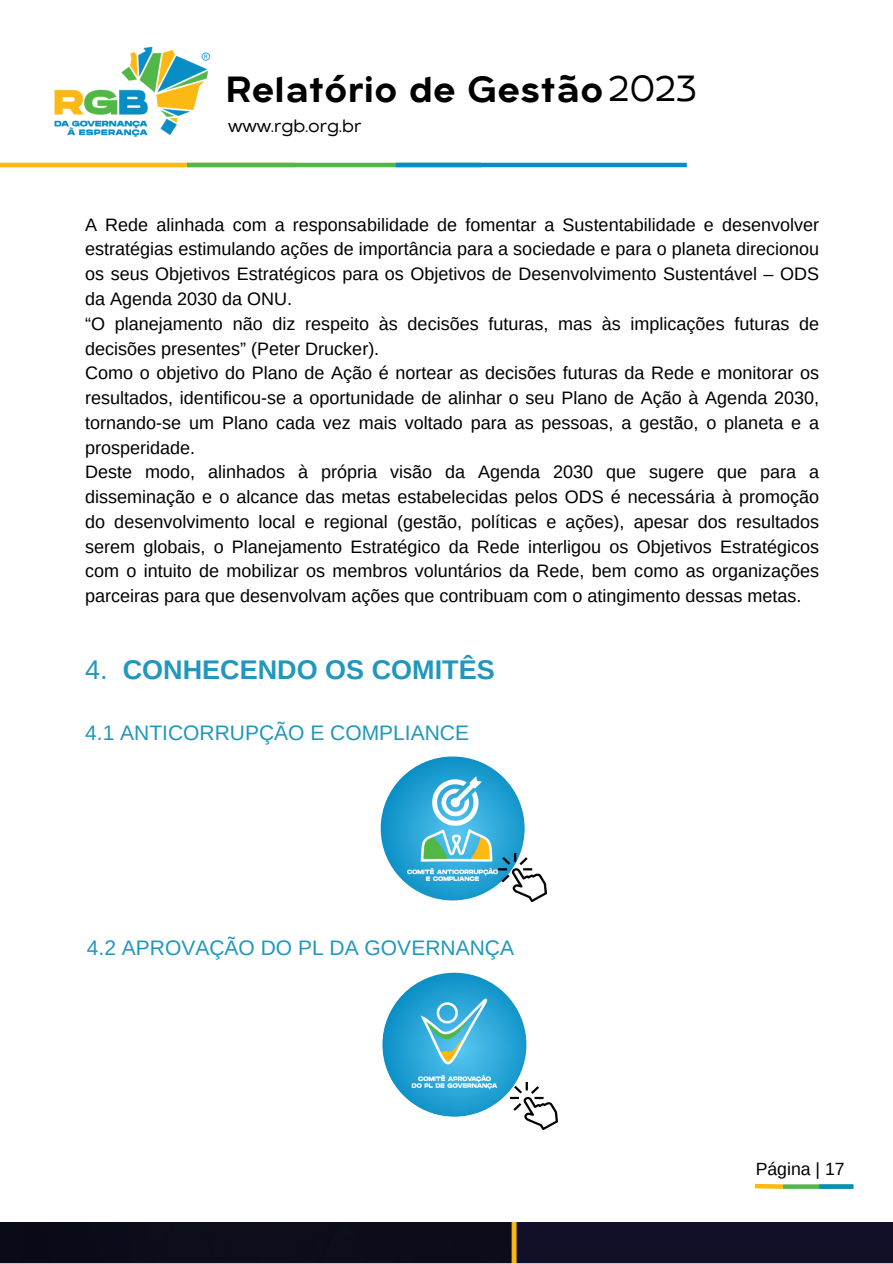
<style>
.page{position:relative;width:893px;height:1264px;background:#fff}
.page>*{position:absolute;margin:0;border:0;box-sizing:border-box;transform-origin:0 0}
.t1{font:700 36.15px "Arkibal Display";color:#000}
.t2{font:700 27px "Arimo";color:#2197bd}
.t3{font:21px "Arimo";color:#2197bd}
.t4{font:18px/24.8px "Arimo";color:#000}
.t5{font:500 18px "Arkibal Display";color:#000}
.t6{font:17.7px "Arimo";color:#000}
.s1{font-weight:500}
.s2{font-weight:400}
</style>
<div class="page">
<img style="left:54px;top:46px;width:157px;height:91px">
<hr style="left:0;top:163px;width:295px;height:4px;background:#fdb913">
<hr style="left:187px;top:163px;width:294px;height:4px;background:#51b848">
<hr style="left:396px;top:163px;width:290px;height:4px;background:#088ec5">
<svg style="left:754px;top:1183px;width:33px;height:6px"></svg>
<svg style="left:783px;top:1184px;width:36px;height:4px"></svg>
<svg style="left:819px;top:1184px;width:34px;height:4px"></svg>
<img style="left:0;top:1222px;width:892px;height:41px">
<img style="left:390px;top:759px;width:143px;height:143px">
<img style="left:380px;top:756px;width:144px;height:144px;border-radius:50%">
<img style="left:499px;top:854px;width:47px;height:47px">
<img style="left:382px;top:982px;width:145px;height:135px">
<img style="left:510px;top:1081px;width:47px;height:48px">
<img style="left:382px;top:972px;width:144px;height:144px;border-radius:50%">
<h1 class="t1" style="left:225px;top:75px;width:473px">Relatório de Gestão<span class="s1">2023</span></h1>
<p class="t5" style="left:228px;top:118px;width:135px">www.rgb.org.br</p>
<p class="t4" style="left:85px;top:212px;width:735px">A Rede alinhada com a responsabilidade de fomentar a Sustentabilidade e desenvolver estratégias estimulando ações de importância para a sociedade e para o planeta direcionou os seus Objetivos Estratégicos para os Objetivos de Desenvolvimento Sustentável – ODS da Agenda 2030 da ONU.<br>“O planejamento não diz respeito às decisões futuras, mas às implicações futuras de decisões presentes” (Peter Drucker).<br>Como o objetivo do Plano de Ação é nortear as decisões futuras da Rede e monitorar os resultados, identificou-se a oportunidade de alinhar o seu Plano de Ação à Agenda 2030, tornando-se um Plano cada vez mais voltado para as pessoas, a gestão, o planeta e a prosperidade.<br>Deste modo, alinhados à própria visão da Agenda 2030 que sugere que para a disseminação e o alcance das metas estabelecidas pelos ODS é necessária à promoção do desenvolvimento local e regional (gestão, políticas e ações), apesar dos resultados serem globais, o Planejamento Estratégico da Rede interligou os Objetivos Estratégicos com o intuito de mobilizar os membros voluntários da Rede, bem como as organizações parceiras para que desenvolvam ações que contribuam com o atingimento dessas metas.</p>
<h2 class="t2" style="left:85px;top:654px;width:411px"><span class="s2">4.</span> CONHECENDO OS COMITÊS</h2>
<p class="t3" style="left:85px;top:721px;width:385px">4.1 ANTICORRUPÇÃO E COMPLIANCE</p>
<p class="t3" style="left:87px;top:935px;width:428px">4.2 APROVAÇÃO DO PL DA GOVERNANÇA</p>
<p class="t6" style="left:755px;top:1159px;width:91px">Página | 17</p>
</div>
